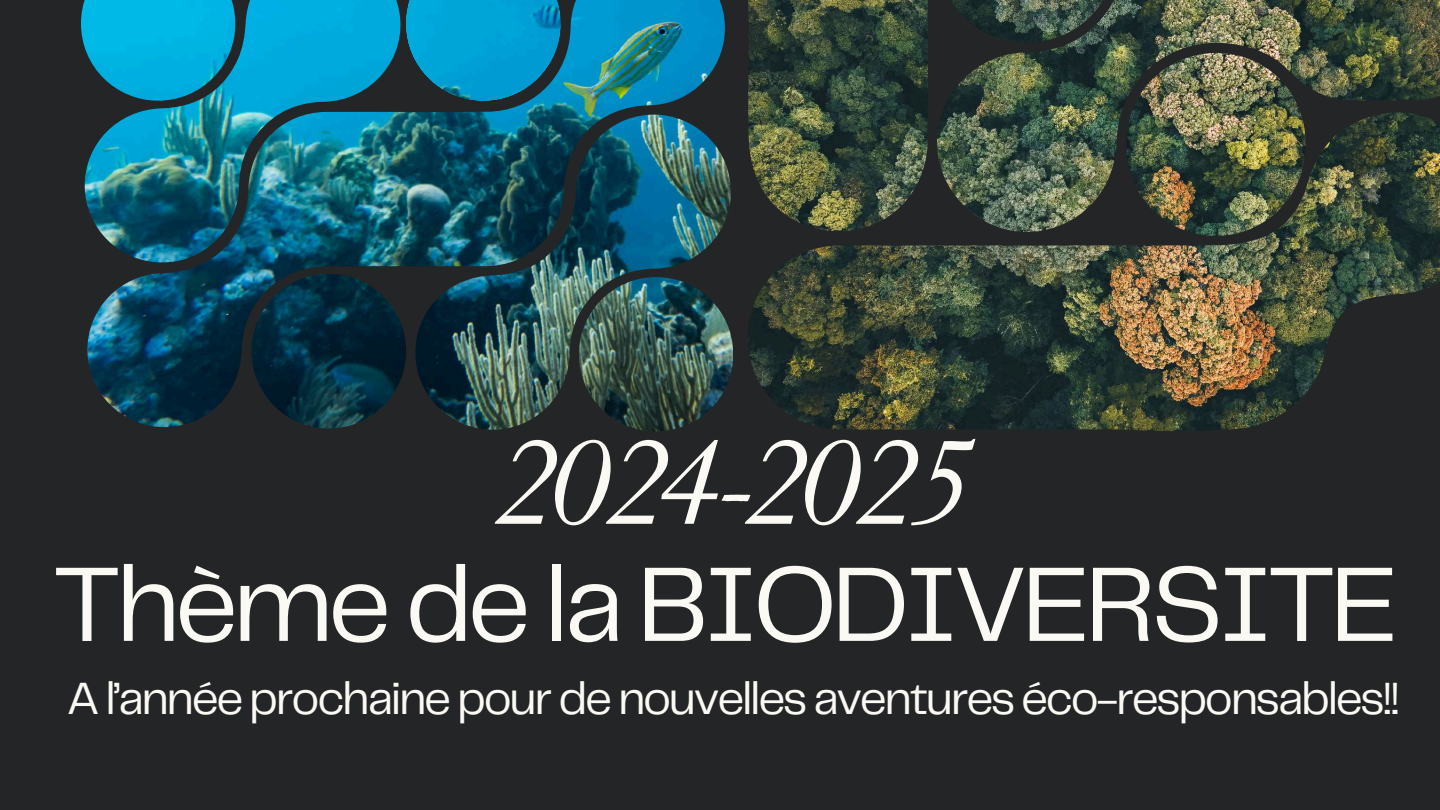
<style>
.page{position:relative;width:1440px;height:810px;background:#242526}
.page>*{position:absolute;margin:0;border:0;box-sizing:border-box;transform-origin:0 0}
.t1{font:italic 132.7px "Garamond";letter-spacing:-.05em;color:#faf9f4}
.t2{font:109.9px "Telegraf";letter-spacing:-.05em;color:#faf9f4}
.t3{font:46.9px "Telegraf";letter-spacing:-.05em;color:#faf9f4}
</style>
<div class="page">
<img style="left:81px;top:0;width:652px;height:431px">
<img style="left:748px;top:0;width:692px;height:431px">
<h1 class="t1" style="left:493px;top:410px;width:480px">2024-2025</h1>
<h2 class="t2" style="left:52px;top:557px;width:1348px">Thème de la BIODIVERSITE</h2>
<p class="t3" style="left:67px;top:678px;width:1335px">A l’année prochaine pour de nouvelles aventures éco-responsables!!</p>
</div>
